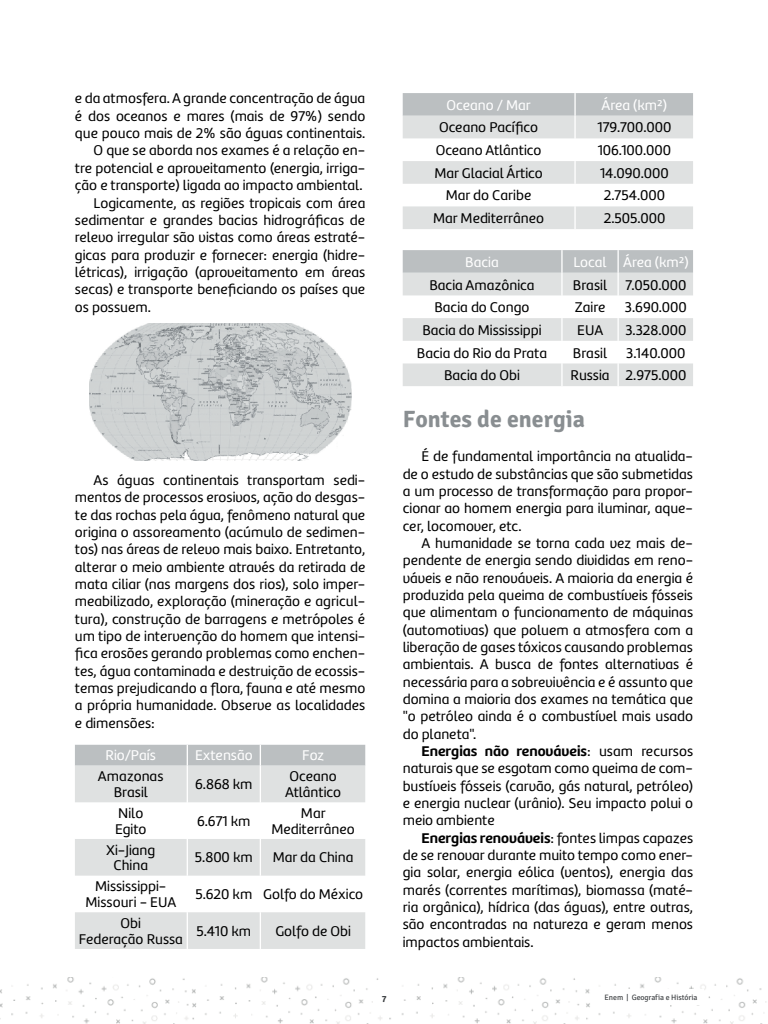
<style>
.page{position:relative;width:768px;height:1024px;background:#fff}
.page>*{position:absolute;margin:0;border:0;box-sizing:border-box;transform-origin:0 0}
.t1{font:700 23.6px "Signika Negative";color:#898e91}
.t2{font:14.6px/17.3px "Marine UP";color:#000;text-align:justify}
.t3{font:14.6px "Marine UP";color:#fff}
.t4{font:700 9.2px "Signika Negative";color:#393c3f}
.t5{font:7.8px "Signika Negative";letter-spacing:-.01em;color:#393c3f}
.s1{font-weight:700}
</style>
<div class="page">
<img style="left:0;top:978px;width:766px;height:46px">
<div style="left:373px;top:986px;width:23px;height:22px;background:#fff"></div>
<div style="left:596px;top:989px;width:107px;height:15px;background:#fff"></div>
<svg style="left:75px;top:766px;width:290px;height:183px;fill:#dfe1e1"></svg>
<div style="left:75px;top:745px;width:290px;height:21px;background:#bbbfc1"></div>
<hr style="left:187px;top:766px;width:1px;height:36px;background:#fff">
<hr style="left:260px;top:766px;width:1px;height:36px;background:#fff">
<hr style="left:187px;top:802px;width:1px;height:37px;background:#fff">
<hr style="left:260px;top:802px;width:1px;height:37px;background:#fff">
<hr style="left:187px;top:839px;width:1px;height:37px;background:#fff">
<hr style="left:260px;top:839px;width:1px;height:37px;background:#fff">
<hr style="left:187px;top:876px;width:1px;height:36px;background:#fff">
<hr style="left:260px;top:876px;width:1px;height:36px;background:#fff">
<hr style="left:187px;top:912px;width:1px;height:37px;background:#fff">
<hr style="left:260px;top:912px;width:1px;height:37px;background:#fff">
<div style="left:403px;top:93px;width:290px;height:23px;background:#bbbfc1"></div>
<svg style="left:403px;top:116px;width:290px;height:113px;fill:#dfe1e1"></svg>
<hr style="left:574px;top:93px;width:2px;height:23px;background:#fff">
<hr style="left:574px;top:116px;width:2px;height:22px;background:#fff">
<hr style="left:574px;top:138px;width:2px;height:23px;background:#fff">
<hr style="left:574px;top:161px;width:2px;height:23px;background:#fff">
<hr style="left:574px;top:184px;width:2px;height:22px;background:#fff">
<hr style="left:574px;top:206px;width:2px;height:23px;background:#fff">
<div style="left:403px;top:250px;width:290px;height:23px;background:#bbbfc1"></div>
<svg style="left:403px;top:273px;width:290px;height:113px;fill:#dfe1e1"></svg>
<hr style="left:561px;top:250px;width:2px;height:23px;background:#fff">
<hr style="left:617px;top:250px;width:2px;height:23px;background:#fff">
<hr style="left:561px;top:273px;width:2px;height:22px;background:#fff">
<hr style="left:617px;top:273px;width:2px;height:22px;background:#fff">
<hr style="left:561px;top:295px;width:2px;height:23px;background:#fff">
<hr style="left:617px;top:295px;width:2px;height:23px;background:#fff">
<hr style="left:561px;top:318px;width:2px;height:23px;background:#fff">
<hr style="left:617px;top:318px;width:2px;height:23px;background:#fff">
<hr style="left:561px;top:341px;width:2px;height:22px;background:#fff">
<hr style="left:617px;top:341px;width:2px;height:22px;background:#fff">
<hr style="left:561px;top:363px;width:2px;height:23px;background:#fff">
<hr style="left:617px;top:363px;width:2px;height:23px;background:#fff">
<img style="left:89px;top:324px;width:262px;height:136px">
<p class="t2" style="left:75px;top:90px;width:292px">e da atmosfera. A grande concentração de água</p>
<p class="t2" style="left:75px;top:107px;width:292px">é dos oceanos e mares (mais de 97%) sendo</p>
<p class="t2" style="left:75px;top:125px;width:292px">que pouco mais de 2% são águas continentais.</p>
<p class="t2" style="left:94px;top:142px;width:273px">O que se aborda nos exames é a relação en-</p>
<p class="t2" style="left:75px;top:159px;width:292px">tre potencial e aproveitamento (energia, irriga-</p>
<p class="t2" style="left:75px;top:177px;width:289px">ção e transporte) ligada ao impacto ambiental.</p>
<p class="t2" style="left:94px;top:194px;width:273px">Logicamente, as regiões tropicais com área</p>
<p class="t2" style="left:75px;top:211px;width:292px">sedimentar e grandes bacias hidrográficas de</p>
<p class="t2" style="left:75px;top:229px;width:292px">relevo irregular são vistas como áreas estraté-</p>
<p class="t2" style="left:75px;top:246px;width:292px">gicas para produzir e fornecer: energia (hidre-</p>
<p class="t2" style="left:75px;top:263px;width:292px">létricas), irrigação (aproveitamento em áreas</p>
<p class="t2" style="left:75px;top:281px;width:292px">secas) e transporte beneficiando os países que</p>
<p class="t2" style="left:75px;top:298px;width:77px">os possuem.</p>
<p class="t2" style="left:75px;top:471px;width:292px;text-indent:19px">As águas continentais transportam sedi&shy;mentos de processos erosivos, ação do desgas&shy;te das rochas pela água, fenômeno natural que origina o assoreamento (acúmulo de sedimen&shy;tos) nas áreas de relevo mais baixo. Entretanto, alterar o meio ambiente através da retirada de mata ciliar (nas margens dos rios), solo imper&shy;meabilizado, exploração (mineração e agricul&shy;tura), construção de barragens e metrópoles é um tipo de intervenção do homem que intensi&shy;fica erosões gerando problemas como enchen&shy;tes, água contaminada e destruição de ecossis&shy;temas prejudicando a flora, fauna e até mesmo a própria humanidade. Observe as localidades e dimensões:</p>
<p class="t3" style="left:106px;top:746px;width:52px">Rio/País</p>
<p class="t3" style="left:195px;top:746px;width:59px">Extensão</p>
<p class="t3" style="left:302px;top:746px;width:23px">Foz</p>
<p class="t2" style="left:98px;top:769px;width:67px;line-height:15.8px;text-align:center">Amazonas<br>Brasil</p>
<p class="t2" style="left:195px;top:776px;width:59px">6.868 km</p>
<p class="t2" style="left:285px;top:769px;width:57px;line-height:15.8px">Oceano<br>Atlântico</p>
<p class="t2" style="left:115px;top:805px;width:33px;line-height:15.8px">Nilo<br>Egito</p>
<p class="t2" style="left:197px;top:812px;width:55px">6.671 km</p>
<p class="t2" style="left:272px;top:805px;width:85px;line-height:15.8px;text-align:center">Mar<br>Mediterrâneo</p>
<p class="t2" style="left:106px;top:842px;width:51px;line-height:15.8px;text-align:center">Xi-Jiang<br>China</p>
<p class="t2" style="left:195px;top:849px;width:59px">5.800 km</p>
<p class="t2" style="left:273px;top:849px;width:82px">Mar da China</p>
<p class="t2" style="left:86px;top:878px;width:92px;line-height:15.8px;text-align:center">Mississippi-<br>Missouri - EUA</p>
<p class="t2" style="left:195px;top:886px;width:169px">5.620 km Golfo do México</p>
<p class="t2" style="left:79px;top:915px;width:106px;line-height:15.8px;text-align:center">Obi<br>Federação Russa</p>
<p class="t2" style="left:196px;top:922px;width:56px">5.410 km</p>
<p class="t2" style="left:275px;top:922px;width:77px">Golfo de Obi</p>
<p class="t3" style="left:447px;top:96px;width:86px">Oceano / Mar</p>
<p class="t3" style="left:602px;top:96px;width:67px">Área (km²)</p>
<p class="t2" style="left:439px;top:119px;width:100px">Oceano Pacífico</p>
<p class="t2" style="left:597px;top:119px;width:75px">179.700.000</p>
<p class="t2" style="left:436px;top:142px;width:107px">Oceano Atlântico</p>
<p class="t2" style="left:598px;top:142px;width:75px">106.100.000</p>
<p class="t2" style="left:434px;top:164px;width:110px">Mar Glacial Ártico</p>
<p class="t2" style="left:600px;top:164px;width:70px">14.090.000</p>
<p class="t2" style="left:446px;top:187px;width:87px">Mar do Caribe</p>
<p class="t2" style="left:604px;top:187px;width:63px">2.754.000</p>
<p class="t2" style="left:433px;top:210px;width:112px">Mar Mediterrâneo</p>
<p class="t2" style="left:604px;top:210px;width:63px">2.505.000</p>
<p class="t3" style="left:465px;top:253px;width:35px">Bacia</p>
<p class="t3" style="left:573px;top:253px;width:117px">Local Área (km²)</p>
<p class="t2" style="left:429px;top:276px;width:107px">Bacia Amazônica</p>
<p class="t2" style="left:573px;top:276px;width:36px">Brasil</p>
<p class="t2" style="left:626px;top:276px;width:62px">7.050.000</p>
<p class="t2" style="left:434px;top:299px;width:97px">Bacia do Congo</p>
<p class="t2" style="left:575px;top:299px;width:32px">Zaire</p>
<p class="t2" style="left:625px;top:299px;width:63px">3.690.000</p>
<p class="t2" style="left:422px;top:321px;width:121px">Bacia do Mississippi</p>
<p class="t2" style="left:577px;top:321px;width:28px">EUA</p>
<p class="t2" style="left:625px;top:321px;width:63px">3.328.000</p>
<p class="t2" style="left:417px;top:344px;width:132px">Bacia do Rio da Prata</p>
<p class="t2" style="left:573px;top:344px;width:36px">Brasil</p>
<p class="t2" style="left:626px;top:344px;width:61px">3.140.000</p>
<p class="t2" style="left:444px;top:367px;width:77px">Bacia do Obi</p>
<p class="t2" style="left:571px;top:367px;width:117px">Russia 2.975.000</p>
<h1 class="t1" style="left:403px;top:405px;width:184px">Fontes de energia</h1>
<p class="t2" style="left:403px;top:448px;width:292px;text-indent:19px">É de fundamental importância na atualida&shy;de o estudo de substâncias que são submetidas a um processo de transformação para propor&shy;cionar ao homem energia para iluminar, aque&shy;cer, locomover, etc.</p>
<p class="t2" style="left:403px;top:534px;width:292px;text-indent:19px">A humanidade se torna cada vez mais de&shy;pendente de energia sendo divididas em reno&shy;váveis e não renováveis. A maioria da energia é produzida pela queima de combustíveis fósseis que alimentam o funcionamento de máquinas (automotivas) que poluem a atmosfera com a liberação de gases tóxicos causando problemas ambientais. A busca de fontes alternativas é necessária para a sobrevivência e é assunto que domina a maioria dos exames na temática que "o petróleo ainda é o combustível mais usado do planeta".</p>
<p class="t2" style="left:403px;top:742px;width:292px;text-indent:19px"><span class="s1">Energias não renováveis</span>: usam recursos naturais que se esgotam como queima de com&shy;bustíveis fósseis (carvão, gás natural, petróleo) e energia nuclear (urânio). Seu impacto polui o meio ambiente</p>
<p class="t2" style="left:403px;top:829px;width:292px;text-indent:19px"><span class="s1">Energias renováveis</span>: fontes limpas capazes de se renovar durante muito tempo como ener&shy;gia solar, energia eólica (ventos), energia das marés (correntes marítimas), biomassa (maté&shy;ria orgânica), hídrica (das águas), entre outras, são encontradas na natureza e geram menos impactos ambientais.</p>
<p class="t4" style="left:382px;top:994px;width:6px">7</p>
<p class="t5" style="left:605px;top:993px;width:94px">Enem | Geografia e História</p>
</div>
